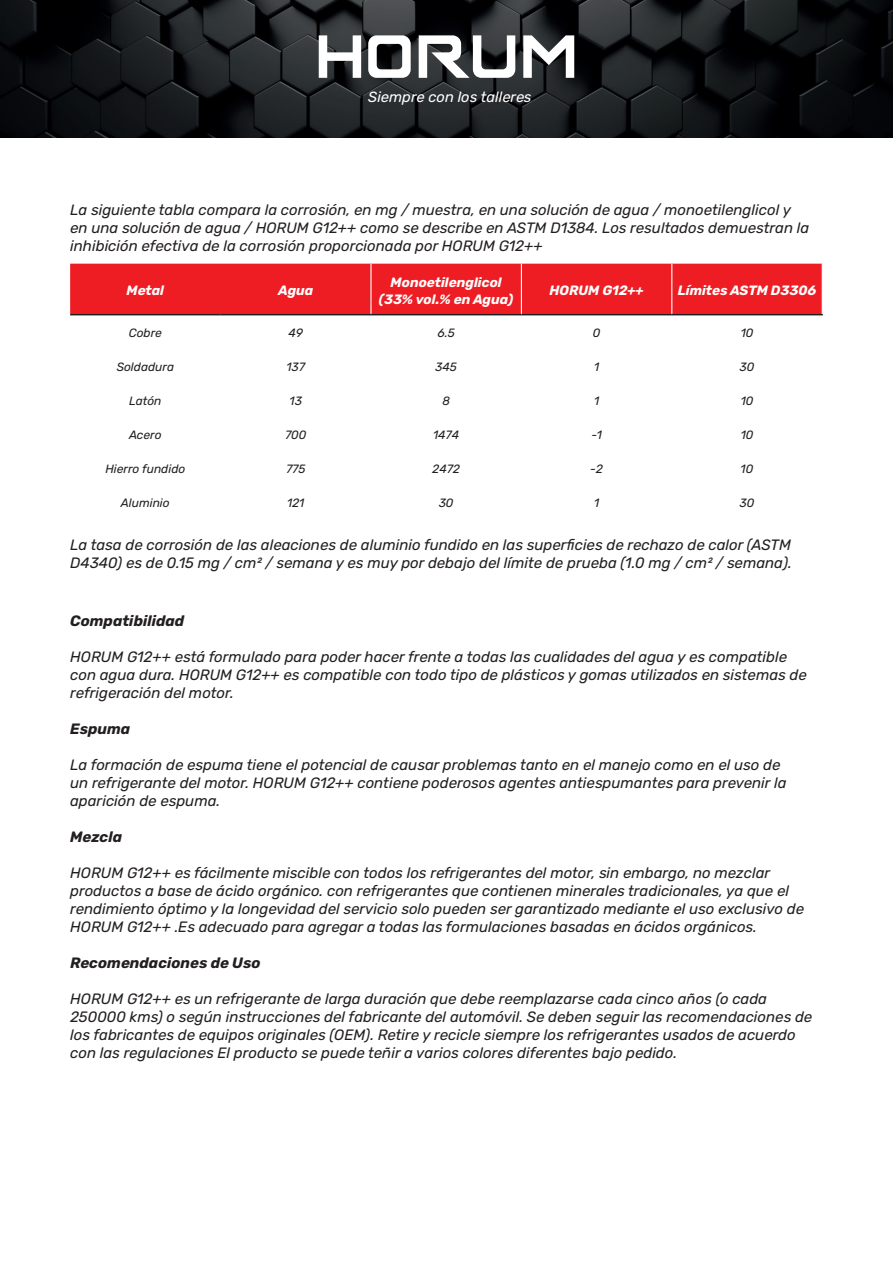
<style>
.page{position:relative;width:893px;height:1263px;background:#fff}
.page>*{position:absolute;margin:0;border:0;box-sizing:border-box;transform-origin:0 0}
.t1{font:italic 15px/18px "Rubik";color:#231f20}
.t2{font:italic 700 15px "Rubik";color:#231f20}
.t3{font:italic 14.7px "Rubik";color:#fff}
.t4{font:italic 700 13.5px/16.2px "Rubik";color:#fff;text-align:center}
.t5{font:italic 12px "Rubik";color:#231f20}
</style>
<div class="page">
<img style="left:0;top:0;width:893px;height:138px">
<svg style="left:319px;top:35px;width:92px;height:43px"></svg>
<svg style="left:419px;top:35px;width:96px;height:43px"></svg>
<svg style="left:523px;top:35px;width:51px;height:43px"></svg>
<div style="left:70px;top:264px;width:752px;height:50px;background:#ee1d23"></div>
<svg style="left:70px;top:315px;width:752px;height:1px"></svg>
<hr style="left:370px;top:264px;width:2px;height:50px;background:#fff">
<hr style="left:521px;top:264px;width:1px;height:50px;background:#fff">
<hr style="left:671px;top:264px;width:1px;height:50px;background:#fff">
<hr style="left:370px;top:315px;width:2px;height:33px;background:#fff">
<hr style="left:521px;top:315px;width:1px;height:33px;background:#fff">
<hr style="left:671px;top:315px;width:1px;height:33px;background:#fff">
<hr style="left:70px;top:314px;width:151px;height:1px;background:#231f20">
<hr style="left:221px;top:314px;width:150px;height:1px;background:#231f20">
<hr style="left:371px;top:314px;width:150px;height:1px;background:#231f20">
<hr style="left:521px;top:314px;width:151px;height:1px;background:#231f20">
<hr style="left:672px;top:314px;width:151px;height:1px;background:#231f20">
<p class="t3" style="left:368px;top:89px;width:165px">Siempre con los talleres</p>
<p class="t1" style="left:70px;top:201px;width:741px">La siguiente tabla compara la corrosión, en mg / muestra, en una solución de agua / monoetilenglicol y en una solución de agua / HORUM G12++ como se describe en ASTM D1384. Los resultados demuestran la inhibición efectiva de la corrosión proporcionada por HORUM G12++</p>
<p class="t4" style="left:127px;top:283px;width:39px">Metal</p>
<p class="t4" style="left:278px;top:283px;width:37px">Agua</p>
<p class="t4" style="left:379px;top:275px;width:136px">Monoetilenglicol (33% vol.% en Agua)</p>
<p class="t4" style="left:549px;top:283px;width:96px">HORUM G12++</p>
<p class="t4" style="left:678px;top:283px;width:140px">Límites ASTM D3306</p>
<p class="t5" style="left:129px;top:326px;width:35px">Cobre</p>
<p class="t5" style="left:288px;top:326px;width:16px">49</p>
<p class="t5" style="left:438px;top:326px;width:19px">6.5</p>
<p class="t5" style="left:593px;top:326px;width:9px">0</p>
<p class="t5" style="left:741px;top:326px;width:14px">10</p>
<p class="t5" style="left:117px;top:360px;width:59px">Soldadura</p>
<p class="t5" style="left:287px;top:360px;width:20px">137</p>
<p class="t5" style="left:435px;top:360px;width:23px">345</p>
<p class="t5" style="left:594px;top:360px;width:7px">1</p>
<p class="t5" style="left:740px;top:360px;width:16px">30</p>
<p class="t5" style="left:129px;top:395px;width:34px">Latón</p>
<p class="t5" style="left:290px;top:395px;width:14px">13</p>
<p class="t5" style="left:442px;top:395px;width:9px">8</p>
<p class="t5" style="left:594px;top:395px;width:7px">1</p>
<p class="t5" style="left:741px;top:395px;width:14px">10</p>
<p class="t5" style="left:129px;top:429px;width:34px">Acero</p>
<p class="t5" style="left:285px;top:429px;width:23px">700</p>
<p class="t5" style="left:433px;top:429px;width:28px">1474</p>
<p class="t5" style="left:591px;top:429px;width:12px">-1</p>
<p class="t5" style="left:741px;top:429px;width:14px">10</p>
<p class="t5" style="left:105px;top:463px;width:81px">Hierro fundido</p>
<p class="t5" style="left:286px;top:463px;width:21px">775</p>
<p class="t5" style="left:432px;top:463px;width:29px">2472</p>
<p class="t5" style="left:590px;top:463px;width:14px">-2</p>
<p class="t5" style="left:741px;top:463px;width:14px">10</p>
<p class="t5" style="left:121px;top:497px;width:50px">Aluminio</p>
<p class="t5" style="left:287px;top:497px;width:19px">121</p>
<p class="t5" style="left:439px;top:497px;width:16px">30</p>
<p class="t5" style="left:594px;top:497px;width:7px">1</p>
<p class="t5" style="left:740px;top:497px;width:16px">30</p>
<p class="t1" style="left:70px;top:536px;width:723px">La tasa de corrosión de las aleaciones de aluminio fundido en las superficies de rechazo de calor (ASTM<br>D4340) es de 0.15 mg / cm² / semana y es muy por debajo del límite de prueba (1.0 mg / cm² / semana).</p>
<p class="t2" style="left:70px;top:612px;width:116px">Compatibilidad</p>
<p class="t1" style="left:70px;top:649px;width:738px">HORUM G12++ está formulado para poder hacer frente a todas las cualidades del agua y es compatible con agua dura. HORUM G12++ es compatible con todo tipo de plásticos y gomas utilizados en sistemas de refrigeración del motor.</p>
<p class="t2" style="left:70px;top:720px;width:62px">Espuma</p>
<p class="t1" style="left:70px;top:757px;width:718px">La formación de espuma tiene el potencial de causar problemas tanto en el manejo como en el uso de un refrigerante del motor. HORUM G12++ contiene poderosos agentes antiespumantes para prevenir la aparición de espuma.</p>
<p class="t2" style="left:70px;top:828px;width:53px">Mezcla</p>
<p class="t1" style="left:70px;top:865px;width:735px">HORUM G12++ es fácilmente miscible con todos los refrigerantes del motor, sin embargo, no mezclar productos a base de ácido orgánico. con refrigerantes que contienen minerales tradicionales, ya que el rendimiento óptimo y la longevidad del servicio solo pueden ser garantizado mediante el uso exclusivo de HORUM G12++ .Es adecuado para agregar a todas las formulaciones basadas en ácidos orgánicos.</p>
<p class="t2" style="left:70px;top:954px;width:192px">Recomendaciones de Uso</p>
<p class="t1" style="left:70px;top:991px;width:744px">HORUM G12++ es un refrigerante de larga duración que debe reemplazarse cada cinco años (o cada 250000 kms) o según instrucciones del fabricante del automóvil. Se deben seguir las recomendaciones de los fabricantes de equipos originales (OEM). Retire y recicle siempre los refrigerantes usados de acuerdo con las regulaciones El producto se puede teñir a varios colores diferentes bajo pedido.</p>
</div>
